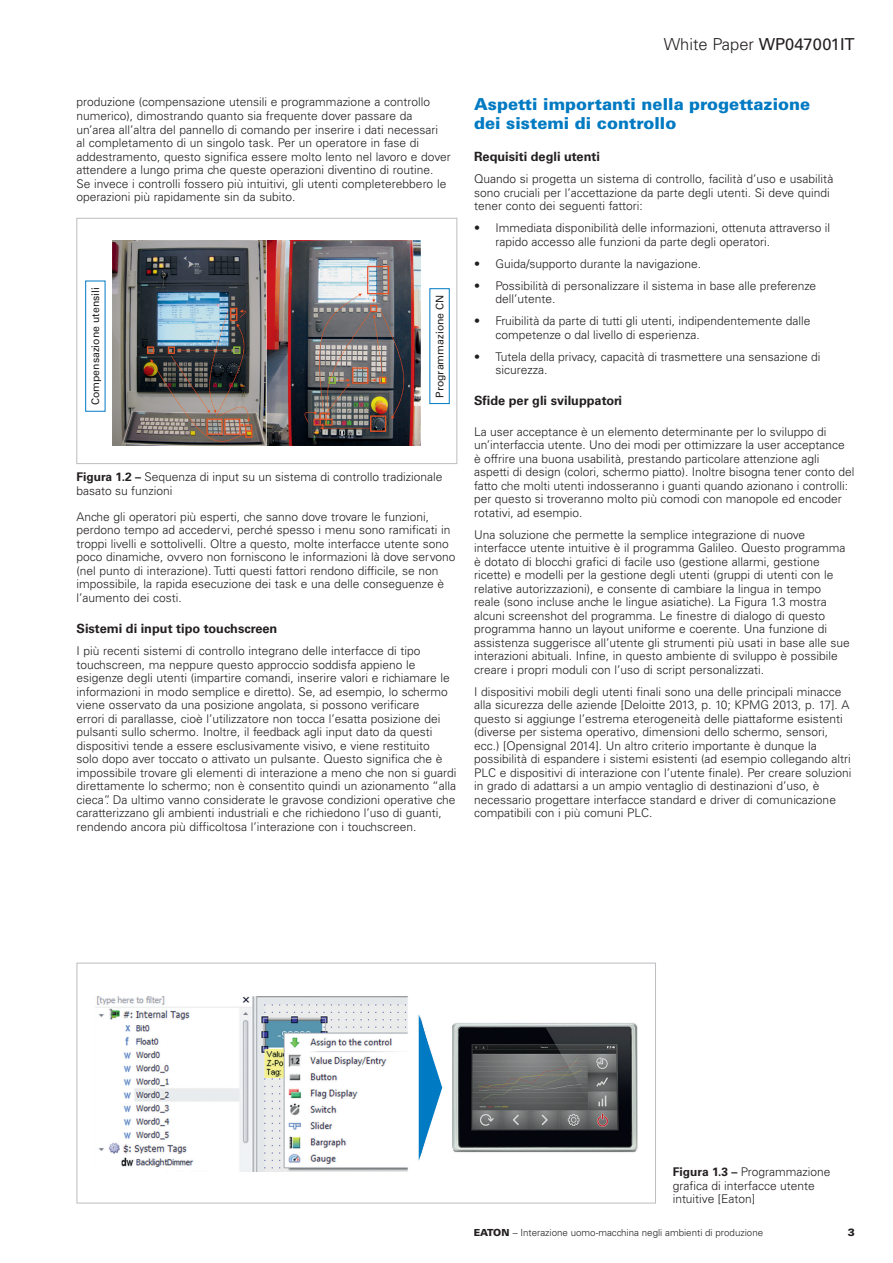
<style>
.page{position:relative;width:893px;height:1263px;background:#fff}
.page>*{position:absolute;margin:0;border:0;box-sizing:border-box;transform-origin:0 0}
.Head_2{font:900 16.5px/19.5px "Univers LT Std";color:#007ac2}
.t1{font:300 16.5px "Univers LT Std";color:#231f20}
.Head_3{font:700 12.75px "Univers LT Std";color:#231f20}
._02_Body_Last_EN{font:300 12px/13.5px "Univers LT Std";color:#231f20}
.Head_3-2{font:300 12px/13.5px "Univers LT Std";color:#231f20}
.BU_EN{font:300 12px/13.5px "Univers LT Std";color:#231f20}
.Abb1_1{font:10.5px "Univers LT Std";color:#231f20}
._00_Folio_Flush_Righ{font:900 10.5px "Univers LT Std";color:#231f20}
.t2{font:300 9.75px "Univers LT Std";color:#231f20}
.s1{font-weight:700}
.s2{font-weight:400}
.s3{font-weight:900}
</style>
<div class="page">
<div style="left:77px;top:963px;width:579px;height:240px;border:1px solid #bcbdc0"></div>
<div style="left:76px;top:218px;width:381px;height:246px;border:1px solid #bcbdc0"></div>
<div style="left:85px;top:281px;width:20px;height:131px;border:1px solid #007ac2"></div>
<div style="left:429px;top:288px;width:21px;height:116px;border:1px solid #007ac2"></div>
<img style="left:113px;top:241px;width:308px;height:204px">
<img style="left:95px;top:996px;width:543px;height:175px">
<svg style="left:419px;top:1014px;width:23px;height:147px"></svg>
<p class="_02_Body_Last_EN" style="left:77px;top:95px;width:376px">produzione (compensazione utensili e programmazione a controllo numerico), dimostrando quanto sia frequente dover passare da un’area all’altra del pannello di comando per inserire i dati necessari<br>al completamento di un singolo task. Per un operatore in fase di addestramento, questo significa essere molto lento nel lavoro e dover attendere a lungo prima che queste operazioni diventino di routine.<br>Se invece i controlli fossero più intuitivi, gli utenti completerebbero le operazioni più rapidamente sin da subito.</p>
<p class="Abb1_1" style="left:89px;top:405px;width:120px;rotate:-90deg">Compensazione utensili</p>
<p class="Abb1_1" style="left:433px;top:398px;width:105px;rotate:-90deg">Programmazione CN</p>
<p class="BU_EN" style="left:77px;top:470px;width:367px"><span class="s1">Figura 1.2 –</span> Sequenza di input su un sistema di controllo tradizionale basato su funzioni</p>
<p class="_02_Body_Last_EN" style="left:77px;top:510px;width:380px">Anche gli operatori più esperti, che sanno dove trovare le funzioni, perdono tempo ad accedervi, perché spesso i menu sono ramificati in troppi livelli e sottolivelli. Oltre a questo, molte interfacce utente sono poco dinamiche, ovvero non forniscono le informazioni là dove servono (nel punto di interazione). Tutti questi fattori rendono difficile, se non impossibile, la rapida esecuzione dei task e una delle conseguenze è l’aumento dei costi.</p>
<p class="Head_3" style="left:77px;top:621px;width:202px">Sistemi di input tipo touchscreen</p>
<p class="_02_Body_Last_EN" style="left:77px;top:644px;width:382px">I più recenti sistemi di controllo integrano delle interfacce di tipo touchscreen, ma neppure questo approccio soddisfa appieno le esigenze degli utenti (impartire comandi, inserire valori e richiamare le informazioni in modo semplice e diretto). Se, ad esempio, lo schermo viene osservato da una posizione angolata, si possono verificare<br>errori di parallasse, cioè l’utilizzatore non tocca l’esatta posizione dei pulsanti sullo schermo. Inoltre, il feedback agli input dato da questi dispositivi tende a essere esclusivamente visivo, e viene restituito<br>solo dopo aver toccato o attivato un pulsante. Questo significa che è impossibile trovare gli elementi di interazione a meno che non si guardi direttamente lo schermo; non è consentito quindi un azionamento “alla cieca”. Da ultimo vanno considerate le gravose condizioni operative che caratterizzano gli ambienti industriali e che richiedono l’uso di guanti, rendendo ancora più difficoltosa l’interazione con i touchscreen.</p>
<h1 class="t1" style="left:664px;top:34px;width:192px">White Paper <span class="s2">WP047001IT</span></h1>
<p class="Head_2" style="left:474px;top:94px;width:338px">Aspetti importanti nella progettazione dei sistemi di controllo</p>
<p class="Head_3" style="left:474px;top:149px;width:127px">Requisiti degli utenti</p>
<p class="_02_Body_Last_EN" style="left:474px;top:172px;width:361px">Quando si progetta un sistema di controllo, facilità d’uso e usabilità sono cruciali per l’accettazione da parte degli utenti. Si deve quindi tener conto dei seguenti fattori:</p>
<p class="_02_Body_Last_EN" style="left:495px;top:221px;width:336px;text-indent:-21px">• Immediata disponibilità delle informazioni, ottenuta attraverso il rapido accesso alle funzioni da parte degli operatori.</p>
<p class="_02_Body_Last_EN" style="left:474px;top:257px;width:229px">• Guida/supporto durante la navigazione.</p>
<p class="_02_Body_Last_EN" style="left:495px;top:279px;width:322px;text-indent:-21px">• Possibilità di personalizzare il sistema in base alle preferenze dell’utente.</p>
<p class="_02_Body_Last_EN" style="left:495px;top:314px;width:317px;text-indent:-21px">• Fruibilità da parte di tutti gli utenti, indipendentemente dalle competenze o dal livello di esperienza.</p>
<p class="_02_Body_Last_EN" style="left:495px;top:350px;width:327px;text-indent:-21px">• Tutela della privacy, capacità di trasmettere una sensazione di sicurezza.</p>
<p class="Head_3" style="left:474px;top:393px;width:150px">Sfide per gli sviluppatori</p>
<p class="Head_3-2" style="left:474px;top:425px;width:382px">La user acceptance è un elemento determinante per lo sviluppo di un’interfaccia utente. Uno dei modi per ottimizzare la user acceptance è offrire una buona usabilità, prestando particolare attenzione agli aspetti di design (colori, schermo piatto). Inoltre bisogna tener conto del fatto che molti utenti indosseranno i guanti quando azionano i controlli: per questo si troveranno molto più comodi con manopole ed encoder rotativi, ad esempio.</p>
<p class="_02_Body_Last_EN" style="left:474px;top:528px;width:377px">Una soluzione che permette la semplice integrazione di nuove interfacce utente intuitive è il programma Galileo. Questo programma è dotato di blocchi grafici di facile uso (gestione allarmi, gestione ricette) e modelli per la gestione degli utenti (gruppi di utenti con le relative autorizzazioni), e consente di cambiare la lingua in tempo reale (sono incluse anche le lingue asiatiche). La Figura 1.3 mostra alcuni screenshot del programma. Le finestre di dialogo di questo programma hanno un layout uniforme e coerente. Una funzione di assistenza suggerisce all’utente gli strumenti più usati in base alle sue interazioni abituali. Infine, in questo ambiente di sviluppo è possibile creare i propri moduli con l’uso di script personalizzati.</p>
<p class="_02_Body_Last_EN" style="left:474px;top:685px;width:379px">I dispositivi mobili degli utenti finali sono una delle principali minacce alla sicurezza delle aziende [Deloitte 2013, p. 10; KPMG 2013, p. 17]. A questo si aggiunge l’estrema eterogeneità delle piattaforme esistenti (diverse per sistema operativo, dimensioni dello schermo, sensori, ecc.) [Opensignal 2014]. Un altro criterio importante è dunque la possibilità di espandere i sistemi esistenti (ad esempio collegando altri PLC e dispositivi di interazione con l’utente finale). Per creare soluzioni in grado di adattarsi a un ampio ventaglio di destinazioni d’uso, è necessario progettare interfacce standard e driver di comunicazione compatibili con i più comuni PLC.</p>
<p class="BU_EN" style="left:673px;top:1165px;width:159px"><span class="s1">Figura 1.3 –</span> Programmazione grafica di interfacce utente intuitive [Eaton]</p>
<p class="t2" style="left:474px;top:1227px;width:291px"><span class="s3">EATON</span> – Interazione uomo-macchina negli ambienti di produzione</p>
<p class="_00_Folio_Flush_Righ" style="left:848px;top:1225px;width:9px">3</p>
</div>
